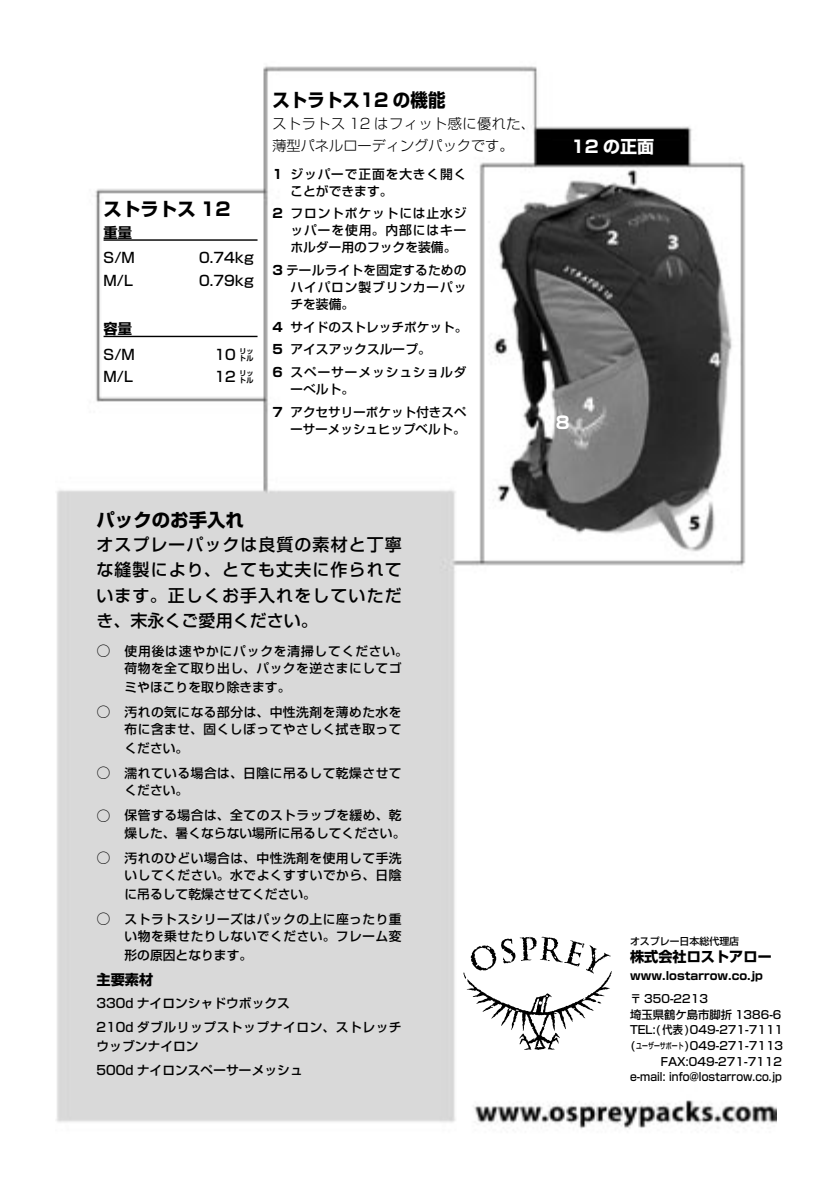
<style>
.page{position:relative;width:840px;height:1191px;background:#fff}
.page>*{position:absolute;margin:0;border:0;box-sizing:border-box;transform-origin:0 0}
.t1{font:700 18.4px "Shin Go";color:#000}
.t2{font:700 18.4px "Shin Go";color:#000;scale:.95 1}
.t3{font:500 17px/25.6px "Shin Go";letter-spacing:.06em;color:#000;text-align:justify}
.t4{font:700 17px "Shin Go";color:#fff}
.t5{font:300 14.2px/22.6px "Shin Go";color:#000}
.t6{font:500 14.2px "Shin Go";color:#000}
.t7{font:700 14.2px "Shin Go";color:#000}
.t8{font:500 12.8px/18.4px "Shin Go";letter-spacing:.035em;color:#000}
.t9{font:500 12.8px/17px "Shin Go";color:#000}
.t10{font:500 12.8px "Shin Go";letter-spacing:.065em;color:#000}
.t11{font:500 12.8px "Shin Go";letter-spacing:.005em;color:#000}
.t12{font:700 12.8px "Shin Go";color:#000}
.t13{font:500 11.4px "Shin Go";color:#000}
.t14{font:500 11.4px "Shin Go";color:#000;scale:.95 1}
.t15{font:700 11.4px "Shin Go";color:#000}
.t16{font:500 10px "Shin Go";color:#000}
.t17{font:500 8.6px "Shin Go";color:#000;scale:.7 1}
.s1{font-weight:700}
</style>
<div class="page">
<img style="left:56px;top:66px;width:719px;height:1063px">
<svg style="left:463px;top:936px;width:148px;height:113px"></svg>
<hr style="left:103px;top:239px;width:154px;height:2px;background:#000">
<hr style="left:103px;top:336px;width:154px;height:1px;background:#000">
<p class="t1" style="left:103px;top:196px;width:128px">ストラトス 12</p>
<p class="t7" style="left:103px;top:223px;width:30px">重量</p>
<p class="t6" style="left:199px;top:248px;width:56px">0.74kg</p>
<p class="t6" style="left:103px;top:248px;width:33px">S M/</p>
<p class="t6" style="left:103px;top:271px;width:31px">M L/</p>
<p class="t7" style="left:103px;top:319px;width:30px">容量</p>
<p class="t6" style="left:199px;top:271px;width:56px">0.79kg</p>
<p class="t6" style="left:103px;top:345px;width:33px">S M/</p>
<p class="t6" style="left:214px;top:345px;width:41px">10㍑</p>
<p class="t6" style="left:103px;top:367px;width:31px">M L/</p>
<p class="t6" style="left:214px;top:367px;width:41px">12㍑</p>
<p class="t2" style="left:272px;top:88px;width:184px">ストラトス12 の機能</p>
<p class="t5" style="left:272px;top:111px;width:264px">ストラトス 12 はフィット感に優れた、薄型パネルローディングパックです。</p>
<p class="t10" style="left:290px;top:165px;width:177px">ジッパーで正面を大きく開く</p>
<p class="t12" style="left:272px;top:165px;width:12px">1</p>
<p class="t12" style="left:272px;top:205px;width:12px">2</p>
<p class="t9" style="left:290px;top:182px;width:104px">ことができます。</p>
<p class="t10" style="left:290px;top:205px;width:177px">フロントポケットには止水ジ</p>
<p class="t9" style="left:290px;top:221px;width:177px">ッパーを使用。内部にはキーホルダー用のフックを装備。</p>
<p class="t8" style="left:290px;top:261px;width:178px;line-height:17px;text-align:justify;text-indent:-18px"><span class="s1">3</span> テールライトを固定するためのハイパロン製ブリンカーパッチを装備。</p>
<p class="t9" style="left:290px;top:318px;width:178px">サイドのストレッチポケット。</p>
<p class="t12" style="left:272px;top:318px;width:12px">4</p>
<p class="t12" style="left:272px;top:341px;width:12px">5</p>
<p class="t12" style="left:272px;top:363px;width:12px">6</p>
<p class="t12" style="left:272px;top:403px;width:12px">7</p>
<p class="t9" style="left:290px;top:340px;width:142px">アイスアックスループ。</p>
<p class="t10" style="left:290px;top:364px;width:177px">スペーサーメッシュショルダ</p>
<p class="t8" style="left:290px;top:379px;width:65px">ーべルト。</p>
<p class="t11" style="left:290px;top:403px;width:177px">アクセサリーポケット付きスペ</p>
<p class="t9" style="left:290px;top:420px;width:177px">ーサーメッシュヒップベルト。</p>
<p class="t1" style="left:96px;top:507px;width:149px">パックのお手入れ</p>
<p class="t3" style="left:96px;top:531px;width:306px">オスプレーパックは良質の素材と丁寧な縫製により、とても丈夫に作られています。正しくお手入れをしていただき、末永くご愛用ください。</p>
<p class="t10" style="left:124px;top:642px;width:285px">使用後は速やかにパックを清掃してください。</p>
<p class="t7" style="left:96px;top:641px;width:16px">○</p>
<p class="t7" style="left:96px;top:702px;width:16px">○</p>
<p class="t7" style="left:96px;top:763px;width:16px">○</p>
<p class="t7" style="left:96px;top:805px;width:16px">○</p>
<p class="t7" style="left:96px;top:848px;width:16px">○</p>
<p class="t7" style="left:96px;top:909px;width:16px">○</p>
<p class="t8" style="left:124px;top:658px;width:278px">荷物を全て取り出し、パックを逆さまにしてゴミやほこりを取り除きます。</p>
<p class="t8" style="left:124px;top:702px;width:278px">汚れの気になる部分は、中性洗剤を薄めた水を</p>
<p class="t8" style="left:124px;top:719px;width:278px">布に含ませ、固くしぼってやさしく拭き取ってください。</p>
<p class="t8" style="left:124px;top:763px;width:278px">濡れている場合は、日陰に吊るして乾燥させて</p>
<p class="t8" style="left:124px;top:780px;width:65px">ください。</p>
<p class="t8" style="left:124px;top:805px;width:278px">保管する場合は、全てのストラップを緩め、乾</p>
<p class="t9" style="left:124px;top:824px;width:282px">燥した、暑くならない場所に吊るしてください。</p>
<p class="t8" style="left:124px;top:848px;width:278px">汚れのひどい場合は、中性洗剤を使用して手洗</p>
<p class="t8" style="left:124px;top:865px;width:278px">いしてください。水でよくすすいでから、日陰に吊るして乾燥させてください。</p>
<p class="t8" style="left:124px;top:909px;width:278px">ストラトスシリーズはパックの上に座ったり重</p>
<p class="t8" style="left:124px;top:926px;width:278px">い物を乗せたりしないでください。フレーム変形の原因となります。</p>
<p class="t7" style="left:96px;top:970px;width:58px">主要素材</p>
<p class="t9" style="left:96px;top:994px;width:195px">330d ナイロンシャドウボックス</p>
<p class="t8" style="left:96px;top:1017px;width:306px">210d ダブルリップストップナイロン、ストレッチウッブンナイロン</p>
<p class="t9" style="left:96px;top:1060px;width:208px">500d ナイロンスペーサーメッシュ</p>
<p class="t4" style="left:570px;top:135px;width:84px">12 の正面</p>
<p class="t4" style="left:555px;top:411px;width:15px">8</p>
<p class="t16" style="left:629px;top:935px;width:111px">オスプレー日本総代理店</p>
<p class="t7" style="left:629px;top:947px;width:143px">株式会社ロストアロー</p>
<p class="t15" style="left:629px;top:967px;width:134px">www.lostarrow.co.jp</p>
<p class="t13" style="left:629px;top:991px;width:79px">〒 350-2213</p>
<p class="t13" style="left:629px;top:1007px;width:153px">埼玉県鶴ケ島市脚折 1386-6</p>
<p class="t13" style="left:629px;top:1022px;width:155px">TEL (: 代表 (049-271-7111</p>
<p class="t13" style="left:684px;top:1038px;width:100px">(049-271-7113</p>
<p class="t13" style="left:629px;top:1038px;width:7px">(</p>
<p class="t17" style="left:635px;top:1040px;width:70px">ユーザーサポート</p>
<p class="t13" style="left:660px;top:1053px;width:123px">FAX:049-271-7112</p>
<p class="t14" style="left:629px;top:1069px;width:161px">-e mail: info@lostarrow.co j p.</p>
</div>
